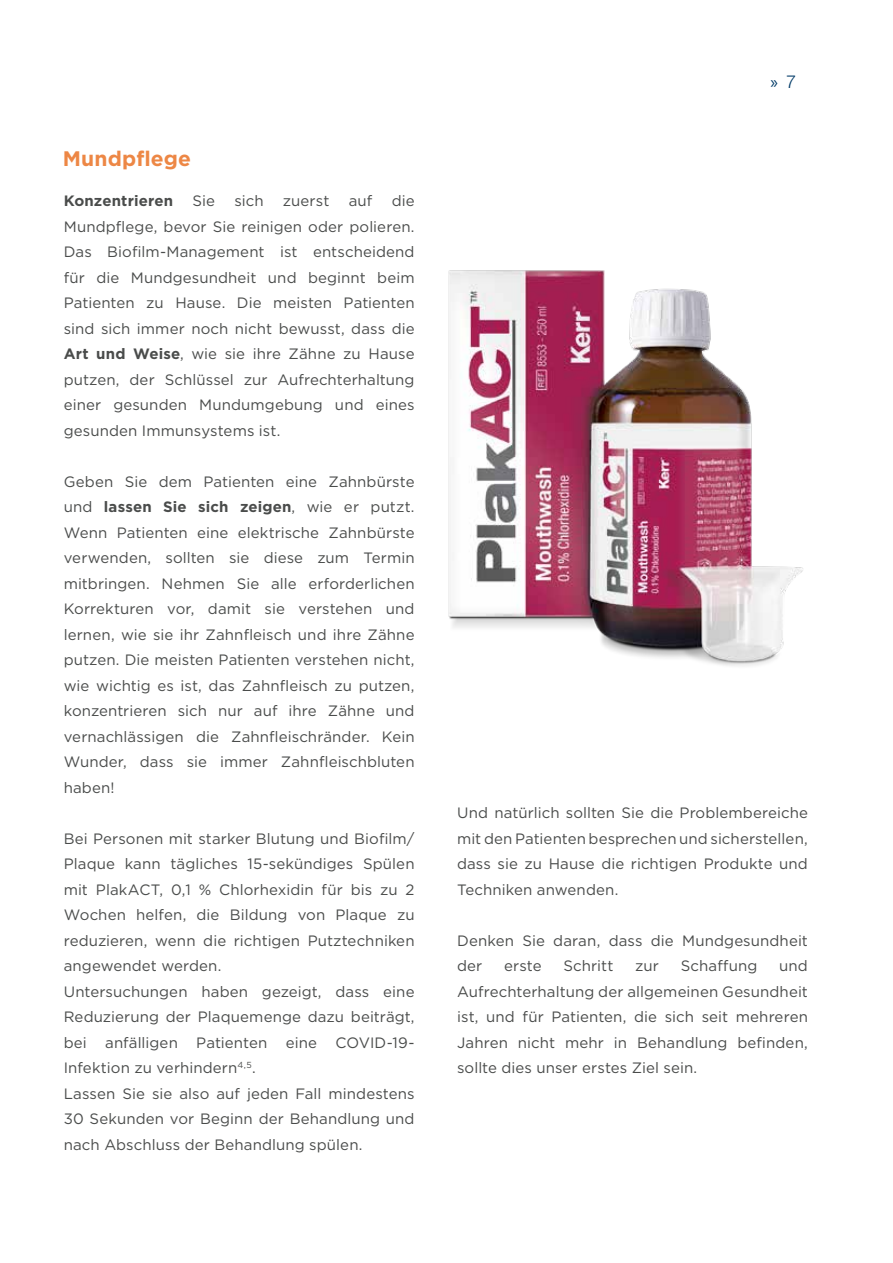
<style>
.page{position:relative;width:893px;height:1263px;background:#fff}
.page>*{position:absolute;margin:0;border:0;box-sizing:border-box;transform-origin:0 0}
.t1{font:700 21px "Gotham";letter-spacing:.005em;color:#ed8745}
.t2{font:18px "Myriad Pro";color:#003a67}
.t3{font:15px/25.5px "Gotham";letter-spacing:.005em;color:#4a4c4b;text-align:justify}
.t4{font:700 15px "Gotham";letter-spacing:.01em;color:#4a4c4b}
.s1{font-weight:700}
.s2{font-family:"Helvetica Neue LT Std";font-weight:300}
</style>
<div class="page">
<img style="left:448px;top:270px;width:355px;height:396px">
<h1 class="t1" style="left:63px;top:144px;width:129px">Mundpflege</h1>
<p class="t4" style="left:64px;top:191px;width:111px">Konzentrieren</p>
<p class="t3" style="left:192px;top:188px;width:24px">Sie</p>
<p class="t3" style="left:234px;top:188px;width:31px">sich</p>
<p class="t3" style="left:283px;top:188px;width:48px">zuerst</p>
<p class="t3" style="left:349px;top:188px;width:25px">auf</p>
<p class="t3" style="left:64px;top:188px;width:352px;text-indent:328px">die Mundpflege, bevor Sie reinigen oder polieren.<br>Das Biofilm-Management ist entscheidend für die Mundgesundheit und beginnt beim Patienten zu Hause. Die meisten Patienten sind sich immer noch nicht bewusst, dass die <span class="s1">Art und Weise</span>, wie sie ihre Zähne zu Hause putzen, der Schlüssel zur Aufrechterhaltung einer gesunden Mundumgebung und eines gesunden Immunsystems ist.</p>
<p class="t3" style="left:64px;top:468px;width:352px">Geben Sie dem Patienten eine Zahnbürste und <span class="s1">lassen Sie sich zeigen</span>, wie er putzt.<br>Wenn Patienten eine elektrische Zahnbürste verwenden, sollten sie diese zum Termin mitbringen. Nehmen Sie alle erforderlichen Korrekturen vor, damit sie verstehen und lernen, wie sie ihr Zahnfleisch und ihre Zähne putzen. Die meisten Patienten verstehen nicht, wie wichtig es ist, das Zahnfleisch zu putzen, konzentrieren sich nur auf ihre Zähne und vernachlässigen die Zahnfleischränder. Kein Wunder, dass sie immer Zahnfleischbluten haben!</p>
<p class="t3" style="left:64px;top:825px;width:352px;text-align:left">Bei Personen mit starker Blutung und Biofilm/ Plaque kann tägliches 15-sekündiges Spülen mit PlakACT, 0,1 % Chlorhexidin für bis zu 2<br>Wochen helfen, die Bildung von Plaque zu reduzieren, wenn die richtigen Putztechniken angewendet werden.<br>Untersuchungen haben gezeigt, dass eine Reduzierung der Plaquemenge dazu beiträgt, bei anfälligen Patienten eine COVID-19- Infektion zu verhindern<sup>4,5</sup>.<br>Lassen Sie sie also auf jeden Fall mindestens 30 Sekunden vor Beginn der Behandlung und nach Abschluss der Behandlung spülen.</p>
<p class="t2" style="left:770px;top:72px;width:27px">» <span class="s2">7</span></p>
<p class="t3" style="left:457px;top:800px;width:352px">Und natürlich sollten Sie die Problembereiche mit den Patienten besprechen und sicherstellen, dass sie zu Hause die richtigen Produkte und Techniken anwenden.</p>
<p class="t3" style="left:457px;top:927px;width:352px">Denken Sie daran, dass die Mundgesundheit der</p>
<p class="t3" style="left:504px;top:953px;width:39px">erste</p>
<p class="t3" style="left:563px;top:953px;width:52px">Schritt</p>
<p class="t3" style="left:635px;top:953px;width:25px">zur</p>
<p class="t3" style="left:681px;top:953px;width:78px">Schaffung</p>
<p class="t3" style="left:457px;top:953px;width:352px;text-indent:322px">und Aufrechterhaltung der allgemeinen Gesundheit ist, und für Patienten, die sich seit mehreren Jahren nicht mehr in Behandlung befinden, sollte dies unser erstes Ziel sein.</p>
</div>
